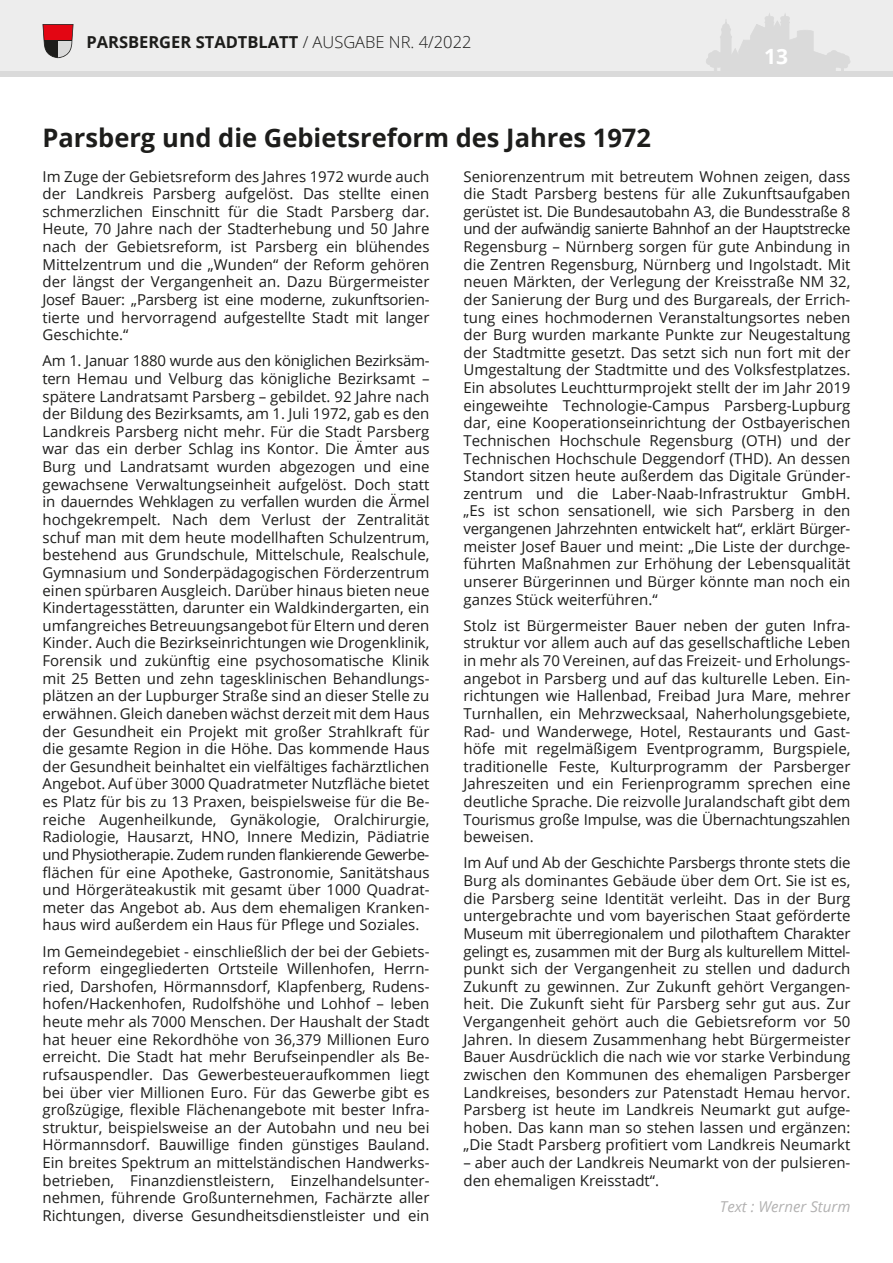
<style>
.page{position:relative;width:893px;height:1263px;background:#fff}
.page>*{position:absolute;margin:0;border:0;box-sizing:border-box;transform-origin:0 0}
.t1{font:700 25.5px "Open Sans";color:#1d1d1b}
.t2{font:700 21px "Open Sans";color:#fff}
.t3{font:700 16.5px "Open Sans";color:#1d1d1b}
.t4{font:15px/17.5px "Open Sans";color:#1d1d1b;text-align:justify}
.t5{font:italic 15px "Open Sans";color:#b3b2b2}
.s1{font-weight:300}
</style>
<div class="page">
<div style="left:0;top:0;width:893px;height:72px;background:#ededed"></div>
<svg style="left:706px;top:13px;width:144px;height:58px"></svg>
<div style="left:747px;top:54px;width:23px;height:18px;background:#dadada"></div>
<svg style="left:43px;top:24px;width:31px;height:34px"></svg>
<div style="left:0;top:71px;width:893px;height:6px;background:#dadada"></div>
<p class="t3" style="left:86px;top:30px;width:387px">PARSBERGER STADTBLATT <span class="s1">/ AUSGABE NR. 4/2022</span></p>
<h1 class="t1" style="left:43px;top:120px;width:610px">Parsberg und die Gebietsreform des Jahres 1972</h1>
<h2 class="t2" style="left:764px;top:42px;width:25px">13</h2>
<p class="t4" style="left:43px;top:167px;width:388px">Im Zuge der Gebietsreform des Jahres 1972 wurde auch der Landkreis Parsberg aufgelöst. Das stellte einen schmerzlichen Einschnitt für die Stadt Parsberg dar.<br>Heute, 70 Jahre nach der Stadterhebung und 50 Jahre nach der Gebietsreform, ist Parsberg ein blühendes Mittelzentrum und die „Wunden“ der Reform gehören der längst der Vergangenheit an. Dazu Bürgermeister Josef Bauer: „Parsberg ist eine moderne, zukunftsorien&shy;tierte und hervorragend aufgestellte Stadt mit langer Geschichte.“</p>
<p class="t4" style="left:43px;top:352px;width:388px">Am 1. Januar 1880 wurde aus den königlichen Bezirksäm&shy;tern Hemau und Velburg das königliche Bezirksamt – spätere Landratsamt Parsberg – gebildet. 92 Jahre nach der Bildung des Bezirksamts, am 1. Juli 1972, gab es den Landkreis Parsberg nicht mehr. Für die Stadt Parsberg war das ein derber Schlag ins Kontor. Die Ämter aus Burg und Landratsamt wurden abgezogen und eine gewachsene Verwaltungseinheit aufgelöst. Doch statt in dauerndes Wehklagen zu verfallen wurden die Ärmel hochgekrempelt. Nach dem Verlust der Zentralität schuf man mit dem heute modellhaften Schulzentrum, bestehend aus Grundschule, Mittelschule, Realschule, Gymnasium und Sonderpädagogischen Förderzentrum einen spürbaren Ausgleich. Darüber hinaus bieten neue Kindertagesstätten, darunter ein Waldkindergarten, ein umfangreiches Betreuungsangebot für Eltern und deren Kinder. Auch die Bezirkseinrichtungen wie Drogenklinik, Forensik und zukünftig eine psychosomatische Klinik mit 25 Betten und zehn tagesklinischen Behandlungs&shy;plätzen an der Lupburger Straße sind an dieser Stelle zu erwähnen. Gleich daneben wächst derzeit mit dem Haus der Gesundheit ein Projekt mit großer Strahlkraft für die gesamte Region in die Höhe. Das kommende Haus der Gesundheit beinhaltet ein vielfältiges fachärztlichen Angebot. Auf über 3000 Quadratmeter Nutzfläche bietet es Platz für bis zu 13 Praxen, beispielsweise für die Be&shy;reiche Augenheilkunde, Gynäkologie, Oralchirurgie, Radiologie, Hausarzt, HNO, Innere Medizin, Pädiatrie und Physiotherapie. Zudem runden flankierende Gewerbe&shy;flächen für eine Apotheke, Gastronomie, Sanitätshaus und Hörgeräteakustik mit gesamt über 1000 Quadrat&shy;meter das Angebot ab. Aus dem ehemaligen Kranken&shy;haus wird außerdem ein Haus für Pflege und Soziales.</p>
<p class="t4" style="left:43px;top:942px;width:388px">Im Gemeindegebiet - einschließlich der bei der Gebiets&shy;reform eingegliederten Ortsteile Willenhofen, Herrn&shy;ried, Darshofen, Hörmannsdorf, Klapfenberg, Rudens&shy;hofen/Hackenhofen, Rudolfshöhe und Lohhof – leben heute mehr als 7000 Menschen. Der Haushalt der Stadt hat heuer eine Rekordhöhe von 36,379 Millionen Euro erreicht. Die Stadt hat mehr Berufseinpendler als Be&shy;rufsauspendler. Das Gewerbesteueraufkommen liegt bei über vier Millionen Euro. Für das Gewerbe gibt es großzügige, flexible Flächenangebote mit bester Infra&shy;struktur, beispielsweise an der Autobahn und neu bei Hörmannsdorf. Bauwillige finden günstiges Bauland.<br>Ein breites Spektrum an mittelständischen Handwerks&shy;betrieben, Finanzdienstleistern, Einzelhandelsunter&shy;nehmen, führende Großunternehmen, Fachärzte aller Richtungen, diverse Gesundheitsdienstleister und ein</p>
<p class="t4" style="left:463px;top:167px;width:388px">Seniorenzentrum mit betreutem Wohnen zeigen, dass die Stadt Parsberg bestens für alle Zukunftsaufgaben gerüstet ist. Die Bundesautobahn A3, die Bundesstraße 8 und der aufwändig sanierte Bahnhof an der Hauptstrecke Regensburg – Nürnberg sorgen für gute Anbindung in die Zentren Regensburg, Nürnberg und Ingolstadt. Mit neuen Märkten, der Verlegung der Kreisstraße NM 32, der Sanierung der Burg und des Burgareals, der Errich&shy;tung eines hochmodernen Veranstaltungsortes neben der Burg wurden markante Punkte zur Neugestaltung der Stadtmitte gesetzt. Das setzt sich nun fort mit der Umgestaltung der Stadtmitte und des Volksfestplatzes.<br>Ein absolutes Leuchtturmprojekt stellt der im Jahr 2019 eingeweihte Technologie-Campus Parsberg-Lupburg dar, eine Kooperationseinrichtung der Ostbayerischen Technischen Hochschule Regensburg (OTH) und der Technischen Hochschule Deggendorf (THD). An dessen Standort sitzen heute außerdem das Digitale Gründer&shy;zentrum und die Laber-Naab-Infrastruktur GmbH. „Es ist schon sensationell, wie sich Parsberg in den vergangenen Jahrzehnten entwickelt hat“, erklärt Bürger&shy;meister Josef Bauer und meint: „Die Liste der durchge&shy;führten Maßnahmen zur Erhöhung der Lebensqualität unserer Bürgerinnen und Bürger könnte man noch ein ganzes Stück weiterführen.“</p>
<p class="t4" style="left:463px;top:616px;width:388px">Stolz ist Bürgermeister Bauer neben der guten Infra&shy;struktur vor allem auch auf das gesellschaftliche Leben in mehr als 70 Vereinen, auf das Freizeit- und Erholungs&shy;angebot in Parsberg und auf das kulturelle Leben. Ein&shy;richtungen wie Hallenbad, Freibad Jura Mare, mehrer Turnhallen, ein Mehrzwecksaal, Naherholungsgebiete, Rad- und Wanderwege, Hotel, Restaurants und Gast&shy;höfe mit regelmäßigem Eventprogramm, Burgspiele, traditionelle Feste, Kulturprogramm der Parsberger Jahreszeiten und ein Ferienprogramm sprechen eine deutliche Sprache. Die reizvolle Juralandschaft gibt dem Tourismus große Impulse, was die Übernachtungszahlen beweisen.</p>
<p class="t4" style="left:463px;top:854px;width:388px">Im Auf und Ab der Geschichte Parsbergs thronte stets die Burg als dominantes Gebäude über dem Ort. Sie ist es, die Parsberg seine Identität verleiht. Das in der Burg untergebrachte und vom bayerischen Staat geförderte Museum mit überregionalem und pilothaftem Charakter gelingt es, zusammen mit der Burg als kulturellem Mittel&shy;punkt sich der Vergangenheit zu stellen und dadurch Zukunft zu gewinnen. Zur Zukunft gehört Vergangen&shy;heit. Die Zukunft sieht für Parsberg sehr gut aus. Zur Vergangenheit gehört auch die Gebietsreform vor 50<br>Jahren. In diesem Zusammenhang hebt Bürgermeister Bauer Ausdrücklich die nach wie vor starke Verbindung zwischen den Kommunen des ehemaligen Parsberger Landkreises, besonders zur Patenstadt Hemau hervor.<br>Parsberg ist heute im Landkreis Neumarkt gut aufge&shy;hoben. Das kann man so stehen lassen und ergänzen: „Die Stadt Parsberg profitiert vom Landkreis Neumarkt</p>
<p class="t4" style="left:463px;top:1153px;width:388px">– aber auch der Landkreis Neumarkt von der pulsieren&shy;den ehemaligen Kreisstadt“.</p>
<p class="t5" style="left:720px;top:1196px;width:132px">Text : Werner Sturm</p>
</div>
